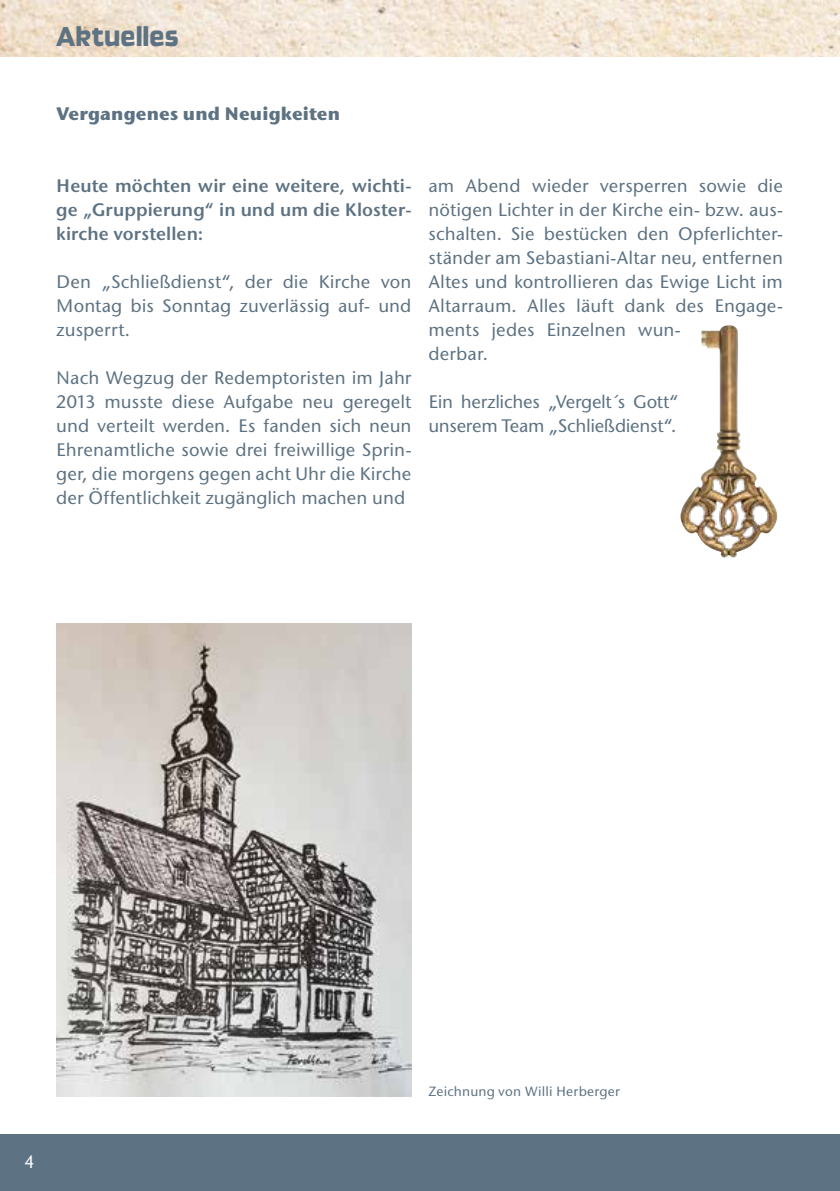
<style>
.page{position:relative;width:840px;height:1191px;background:#fff}
.page>*{position:absolute;margin:0;border:0;box-sizing:border-box;transform-origin:0 0}
.t1{font:32px "Ginger";color:#5d7282;scale:.95 1}
.t2{font:500 19px/24px "Stone Sans Itc T";color:#5d7282;text-align:justify}
.t3{font:19px/24px "Stone Sans Itc T Semi";letter-spacing:.005em;color:#5d7282;text-align:justify}
.t4{font:500 19px/24px "Stone Sans Itc T";letter-spacing:-.02em;color:#5d7282}
.t5{font:700 19px "Stone Sans Itc T";letter-spacing:.01em;color:#5d7282}
.t6{font:18px "Stone Sans";color:#fff;scale:.9 1}
.t7{font:500 14px "Stone Sans Itc T";letter-spacing:.015em;color:#5d7282}
</style>
<div class="page">
<div style="left:0;top:1134px;width:839px;height:57px;background:#5d7282"></div>
<img style="left:0;top:0;width:839px;height:57px">
<img style="left:57px;top:623px;width:354px;height:473px">
<img style="left:680px;top:325px;width:97px;height:233px">
<h1 class="t1" style="left:57px;top:20px;width:130px">Aktuelles</h1>
<p class="t5" style="left:57px;top:102px;width:285px">Vergangenes und Neuigkeiten</p>
<p class="t3" style="left:56px;top:173px;width:356px">Heute möchten wir eine weitere, wichti&shy;ge „Gruppierung“ in und um die Kloster&shy;kirche vorstellen:</p>
<p class="t2" style="left:56px;top:270px;width:356px">Den „Schließdienst“, der die Kirche von Montag bis Sonntag zuverlässig auf- und zusperrt.</p>
<p class="t2" style="left:56px;top:365px;width:356px">Nach Wegzug der Redemptoristen im Jahr 2013 musste diese Aufgabe neu geregelt und verteilt werden. Es fanden sich neun Ehrenamtliche sowie drei freiwillige Sprin&shy;ger, die morgens gegen acht Uhr die Kirche der Öffentlichkeit zugänglich machen und</p>
<p class="t2" style="left:428px;top:174px;width:356px;text-align:left">am Abend wieder versperren sowie die nötigen Lichter in der Kirche ein- bzw. aus&shy;schalten. Sie bestücken den Opferlichter&shy;ständer am Sebastiani-Altar neu, entfernen Altes und kontrollieren das Ewige Licht im Altarraum. Alles läuft dank des Engage&shy;ments jedes Einzelnen wun-<br>derbar.</p>
<p class="t4" style="left:428px;top:390px;width:252px">Ein herzliches „Vergelt´s Gott“ unserem Team „Schließdienst“.</p>
<p class="t6" style="left:25px;top:1151px;width:12px">4</p>
<p class="t7" style="left:428px;top:1083px;width:193px">Zeichnung von Willi Herberger</p>
</div>
